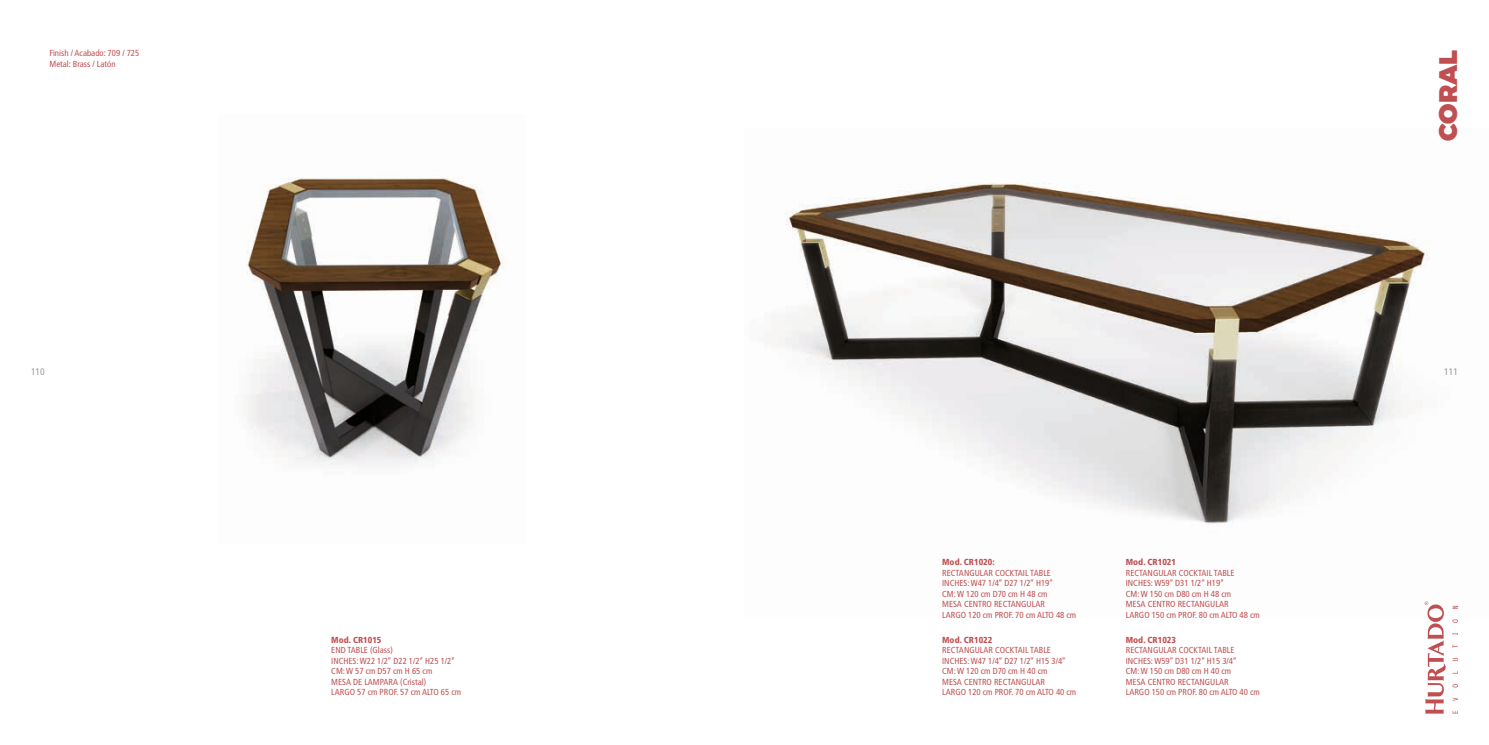
<style>
.page{position:relative;width:1489px;height:745px;background:#fff}
.page>*{position:absolute;margin:0;border:0;box-sizing:border-box;transform-origin:0 0}
.t1{font:900 25.38px "Montserrat";color:#bf4f51}
.t2{font:condensed 9.62px "Frutiger LT Std";color:#9e9d9d}
.t3{font:condensed 8.75px "Frutiger LT Std";color:#bf4f51}
.t4{font:900 condensed 8.75px "Frutiger LT Std";color:#bf4f51}
</style>
<div class="page">
<img style="left:246px;top:178px;width:259px;height:289px">
<img style="left:778px;top:183px;width:680px;height:426px">
<svg style="left:1424px;top:601px;width:21px;height:112px"></svg>
<svg style="left:1452px;top:605px;width:5px;height:108px"></svg>
<p class="t3" style="left:50px;top:48px;width:91px">Finish / Acabado: 709 / 725</p>
<p class="t3" style="left:50px;top:59px;width:67px">Metal: Brass / Latón</p>
<h1 class="t1" style="left:1427px;top:141px;width:92px;rotate:-90deg">CORAL</h1>
<p class="t2" style="left:31px;top:366px;width:15px">110</p>
<p class="t2" style="left:1443px;top:366px;width:15px">111</p>
<p class="t4" style="left:331px;top:634px;width:52px">Mod. CR1015</p>
<p class="t3" style="left:331px;top:644px;width:63px">END TABLE (Glass)</p>
<p class="t3" style="left:331px;top:655px;width:125px">INCHES: W22 1/2’’ D22 1/2’’ H25 1/2’’</p>
<p class="t3" style="left:331px;top:665px;width:102px">CM: W 57 cm D57 cm H 65 cm</p>
<p class="t3" style="left:331px;top:676px;width:96px">MESA DE LAMPARA (Cristal)</p>
<p class="t3" style="left:331px;top:686px;width:131px">LARGO 57 cm PROF. 57 cm ALTO 65 cm</p>
<p class="t4" style="left:942px;top:556px;width:54px">Mod. CR1020:</p>
<p class="t3" style="left:942px;top:567px;width:110px">RECTANGULAR COCKTAIL TABLE</p>
<p class="t3" style="left:942px;top:577px;width:112px">INCHES: W47 1/4’’ D27 1/2’’ H19’’</p>
<p class="t3" style="left:942px;top:588px;width:107px">CM: W 120 cm D70 cm H 48 cm</p>
<p class="t3" style="left:942px;top:598px;width:104px">MESA CENTRO RECTANGULAR</p>
<p class="t3" style="left:942px;top:609px;width:135px">LARGO 120 cm PROF. 70 cm ALTO 48 cm</p>
<p class="t4" style="left:942px;top:634px;width:52px">Mod. CR1022</p>
<p class="t3" style="left:942px;top:644px;width:110px">RECTANGULAR COCKTAIL TABLE</p>
<p class="t3" style="left:942px;top:655px;width:125px">INCHES: W47 1/4’’ D27 1/2’’ H15 3/4’’</p>
<p class="t3" style="left:942px;top:665px;width:107px">CM: W 120 cm D70 cm H 40 cm</p>
<p class="t3" style="left:942px;top:676px;width:104px">MESA CENTRO RECTANGULAR</p>
<p class="t3" style="left:942px;top:686px;width:135px">LARGO 120 cm PROF. 70 cm ALTO 40 cm</p>
<p class="t4" style="left:1125px;top:556px;width:52px">Mod. CR1021</p>
<p class="t3" style="left:1125px;top:567px;width:110px">RECTANGULAR COCKTAIL TABLE</p>
<p class="t3" style="left:1125px;top:577px;width:99px">INCHES: W59’’ D31 1/2’’ H19’’</p>
<p class="t3" style="left:1125px;top:588px;width:107px">CM: W 150 cm D80 cm H 48 cm</p>
<p class="t3" style="left:1125px;top:598px;width:104px">MESA CENTRO RECTANGULAR</p>
<p class="t3" style="left:1125px;top:609px;width:135px">LARGO 150 cm PROF. 80 cm ALTO 48 cm</p>
<p class="t4" style="left:1125px;top:634px;width:52px">Mod. CR1023</p>
<p class="t3" style="left:1125px;top:644px;width:110px">RECTANGULAR COCKTAIL TABLE</p>
<p class="t3" style="left:1125px;top:655px;width:112px">INCHES: W59’’ D31 1/2’’ H15 3/4’’</p>
<p class="t3" style="left:1125px;top:665px;width:107px">CM: W 150 cm D80 cm H 40 cm</p>
<p class="t3" style="left:1125px;top:676px;width:104px">MESA CENTRO RECTANGULAR</p>
<p class="t3" style="left:1125px;top:686px;width:135px">LARGO 150 cm PROF. 80 cm ALTO 40 cm</p>
</div>
